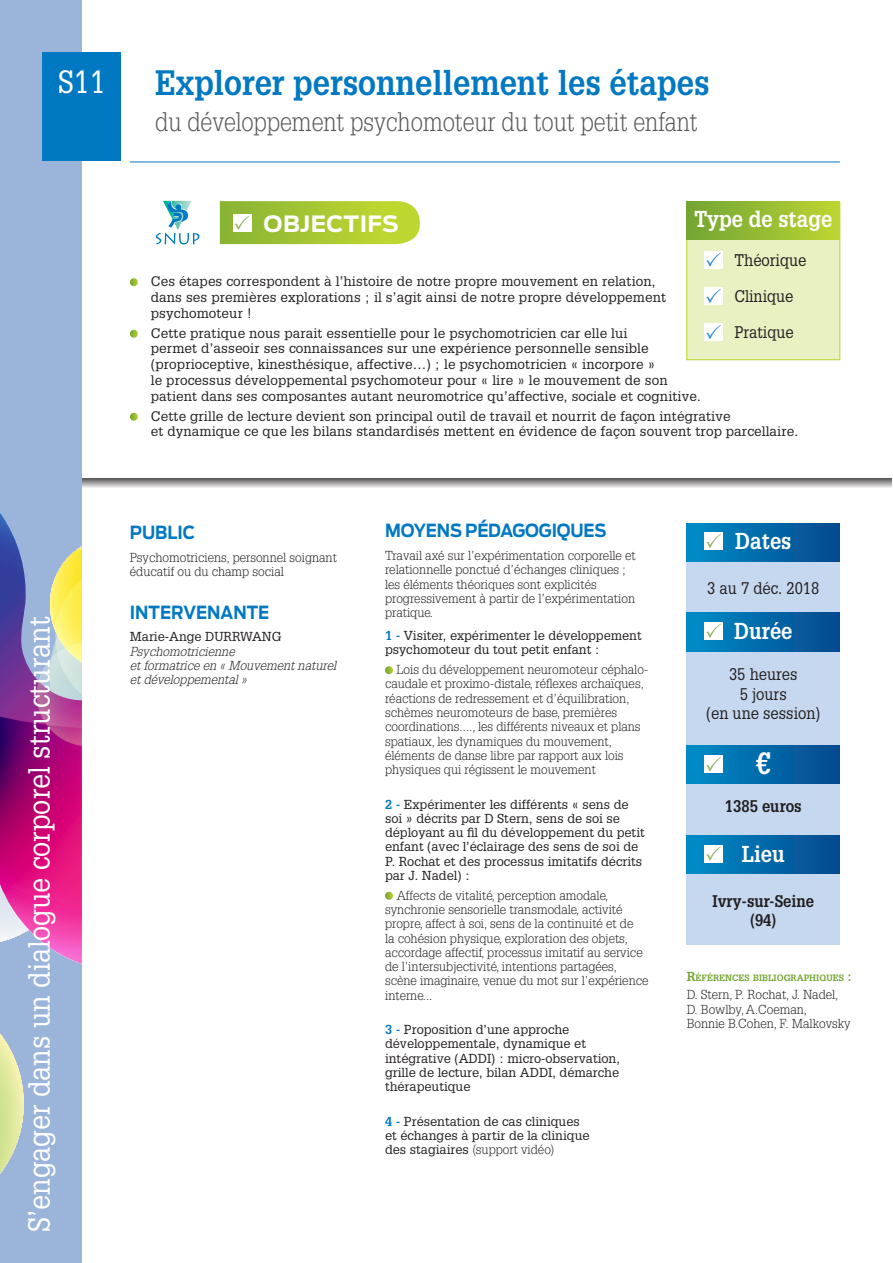
<style>
.page{position:relative;width:893px;height:1263px;background:#fff}
.page>*{position:absolute;margin:0;border:0;box-sizing:border-box;transform-origin:0 0}
.t1{font:700 34.5px "Glypha LT Std";color:#0079c2;scale:.9 1}
.t2{font:31.5px "Glypha LT Std";color:#fff;scale:.9 1}
.t3{font:30px "Glypha LT Std";color:#fff;scale:.9 1}
.t4{font:700 30px "Glypha LT Std";color:#fff;scale:.9 1}
.t5{font:300 26.25px "Glypha LT Std";color:#57585a;scale:.9 1}
.t6{font:700 22.5px "Glypha LT Std";color:#fff;scale:.9 1}
.t7{font:700 22.35px "Antenna";letter-spacing:.015em;color:#fff}
.t8{font:700 18px "Antenna";letter-spacing:-.01em;color:#0079c2;scale:.9 1}
.t9{font:16.5px/19.5px "Glypha LT Std";color:#231f20;text-align:center;scale:.9 1}
.t10{font:700 16.5px/19.5px "Glypha LT Std";color:#231f20;text-align:center;scale:.9 1}
.t11{font:13.5px/15.8px "Glypha LT Std";letter-spacing:.01em;color:#231f20}
.t12{font:300 12.75px/14.2px "Glypha LT Std";color:#231f20}
.t13{font:12.75px/14.2px "Glypha LT Std";color:#231f20}
.t14{font:italic 300 12.75px/14.2px "Glypha LT Std";color:#231f20}
.t15{font:700 8.85px "Glypha LT Std";color:#73a532}
.s1{font-weight:700;color:#0079c2}
.s2{font-weight:300}
.s3{font-size:12.75px}
</style>
<div class="page">
<svg style="left:82px;top:478px;width:810px;height:10px;background:#a4a2a2"></svg>
<div style="left:0;top:0;width:82px;height:1263px;background:#9bb4da"></div>
<svg style="left:0;top:113px;width:82px;height:1061px"></svg>
<div style="left:687px;top:523px;width:153px;height:422px;background:#c6d8ef"></div>
<div style="left:687px;top:523px;width:153px;height:38px;background:linear-gradient(to right,#008dc7,#05488e)"></div>
<div style="left:687px;top:613px;width:153px;height:38px;background:linear-gradient(to right,#008dc7,#05488e)"></div>
<div style="left:687px;top:745px;width:153px;height:38px;background:linear-gradient(to right,#008dc7,#05488e)"></div>
<svg style="left:130px;top:278px;width:8px;height:8px"></svg>
<svg style="left:130px;top:330px;width:8px;height:8px"></svg>
<svg style="left:130px;top:413px;width:8px;height:8px"></svg>
<svg style="left:385px;top:666px;width:8px;height:8px"></svg>
<svg style="left:385px;top:892px;width:8px;height:8px"></svg>
<div style="left:705px;top:532px;width:18px;height:18px;background:#fff"></div>
<svg style="left:706px;top:534px;width:15px;height:14px"></svg>
<svg style="left:220px;top:201px;width:200px;height:43px;background:#adca3e"></svg>
<div style="left:705px;top:622px;width:18px;height:18px;background:#fff"></div>
<svg style="left:706px;top:624px;width:15px;height:14px"></svg>
<div style="left:705px;top:755px;width:18px;height:18px;background:#fff"></div>
<svg style="left:706px;top:757px;width:15px;height:14px"></svg>
<svg style="left:156px;top:200px;width:43px;height:45px"></svg>
<div style="left:687px;top:835px;width:153px;height:39px;background:linear-gradient(to right,#008dc7,#05488e)"></div>
<div style="left:705px;top:844px;width:18px;height:18px;background:#fff"></div>
<svg style="left:706px;top:846px;width:15px;height:15px"></svg>
<div style="left:686px;top:201px;width:154px;height:159px;background:#e9f0c1;border:1px solid #bed630"></div>
<div style="left:687px;top:201px;width:153px;height:38px;background:linear-gradient(to right,#72a434,#bdd531)"></div>
<div style="left:705px;top:251px;width:18px;height:18px;background:#fff"></div>
<svg style="left:706px;top:253px;width:15px;height:14px"></svg>
<div style="left:705px;top:287px;width:18px;height:18px;background:#fff"></div>
<svg style="left:706px;top:289px;width:15px;height:14px"></svg>
<div style="left:705px;top:323px;width:18px;height:18px;background:#fff"></div>
<svg style="left:706px;top:325px;width:15px;height:14px"></svg>
<hr style="left:130px;top:162px;width:710px;height:1px;background:#0079c2">
<div style="left:43px;top:52px;width:78px;height:108px;background:#0079c2"></div>
<h2 class="t2" style="left:58px;top:63px;width:54px">S11</h2>
<h1 class="t1" style="left:155px;top:61px;width:617px">Explorer personnellement les étapes</h1>
<h3 class="t5" style="left:155px;top:106px;width:604px">du développement psychomoteur du tout petit enfant</h3>
<h3 class="t6" style="left:694px;top:205px;width:155px">Type de stage</h3>
<p class="t9" style="left:734px;top:241px;width:82px;line-height:36.2px;text-align:left">Théorique<br>Clinique<br>Pratique</p>
<h3 class="t7" style="left:264px;top:210px;width:137px">OBJECTIFS</h3>
<p class="t11" style="left:151px;top:273px;width:517px">Ces étapes correspondent à l’histoire de notre propre mouvement en relation, dans ses premières explorations ; il s’agit ainsi de notre propre développement psychomoteur !</p>
<p class="t11" style="left:151px;top:325px;width:551px">Cette pratique nous parait essentielle pour le psychomotricien car elle lui<br>permet d’asseoir ses connaissances sur une expérience personnelle sensible (proprioceptive, kinesthésique, affective…) ; le psychomotricien « incorpore »<br>le processus développemental psychomoteur pour « lire » le mouvement de son patient dans ses composantes autant neuromotrice qu’affective, sociale et cognitive.</p>
<p class="t11" style="left:151px;top:408px;width:649px">Cette grille de lecture devient son principal outil de travail et nourrit de façon intégrative<br>et dynamique ce que les bilans standardisés mettent en évidence de façon souvent trop parcellaire.</p>
<h3 class="t3" style="left:21px;top:1232px;width:686px;rotate:-90deg">S’engager dans un dialogue corporel structurant</h3>
<h3 class="t8" style="left:130px;top:522px;width:74px">PUBLIC</h3>
<p class="t12" style="left:130px;top:550px;width:208px">Psychomotriciens, personnel soignant éducatif ou du champ social</p>
<h3 class="t8" style="left:130px;top:602px;width:156px">INTERVENANTE</h3>
<p class="t13" style="left:130px;top:629px;width:153px">Marie-Ange DURRWANG</p>
<p class="t14" style="left:130px;top:644px;width:208px">Psychomotricienne<br>et formatrice en « Mouvement naturel et développemental »</p>
<h3 class="t8" style="left:385px;top:520px;width:247px">MOYENS PÉDAGOGIQUES</h3>
<p class="t12" style="left:385px;top:549px;width:252px">Travail axé sur l’expérimentation corporelle et relationnelle ponctué d’échanges cliniques ; les éléments théoriques sont explicités progressivement à partir de l’expérimentation pratique.</p>
<p class="t13" style="left:385px;top:628px;width:258px"><span class="s1">1 -</span> Visiter, expérimenter le développement psychomoteur du tout petit enfant :</p>
<p class="t12" style="left:385px;top:663px;width:265px;text-indent:12px">Lois du développement neuromoteur céphalo&shy;caudale et proximo-distale, réflexes archaïques, réactions de redressement et d’équilibration, schèmes neuromoteurs de base, premières coordinations...., les différents niveaux et plans spatiaux, les dynamiques du mouvement, éléments de danse libre par rapport aux lois physiques qui régissent le mouvement</p>
<p class="t13" style="left:385px;top:797px;width:261px"><span class="s1">2 -</span> Expérimenter les différents « sens de soi » décrits par D Stern, sens de soi se déployant au fil du développement du petit enfant (avec l’éclairage des sens de soi de P. Rochat et des processus imitatifs décrits par J. Nadel) :</p>
<p class="t12" style="left:385px;top:888px;width:265px;text-indent:12px">Affects de vitalité, perception amodale, synchronie sensorielle transmodale, activité propre, affect à soi, sens de la continuité et de<br>la cohésion physique, exploration des objets, accordage affectif, processus imitatif au service de l’intersubjectivité, intentions partagées, scène imaginaire, venue du mot sur l’expérience interne...</p>
<p class="t13" style="left:385px;top:1022px;width:236px"><span class="s1">3 -</span> Proposition d’une approche développementale, dynamique et intégrative (ADDI) : micro-observation, grille de lecture, bilan ADDI, démarche thérapeutique</p>
<p class="t13" style="left:385px;top:1114px;width:206px"><span class="s1">4 -</span> Présentation de cas cliniques et échanges à partir de la clinique des stagiaires <span class="s2">(support vidéo)</span></p>
<h3 class="t6" style="left:735px;top:527px;width:64px">Dates</h3>
<p class="t9" style="left:707px;top:578px;width:126px">3 au 7 déc. 2018</p>
<h3 class="t6" style="left:734px;top:617px;width:67px">Durée</h3>
<p class="t9" style="left:706px;top:664px;width:128px">35 heures<br>5 jours<br>(en une session)</p>
<h3 class="t4" style="left:756px;top:745px;width:18px">€</h3>
<p class="t10" style="left:725px;top:796px;width:87px">1385 euros</p>
<h3 class="t6" style="left:742px;top:840px;width:49px">Lieu</h3>
<p class="t10" style="left:712px;top:891px;width:114px">Ivry-sur-Seine (94)</p>
<p class="t15" style="left:687px;top:972px;width:167px"><span class="s3">R</span>ÉFÉRENCES BIBLIOGRAPHIQUES <span class="s3">:</span></p>
<p class="t12" style="left:687px;top:988px;width:165px">D. Stern, P. Rochat, J. Nadel,<br>D. Bowlby, A.Coeman,<br>Bonnie B.Cohen, F. Malkovsky</p>
</div>
